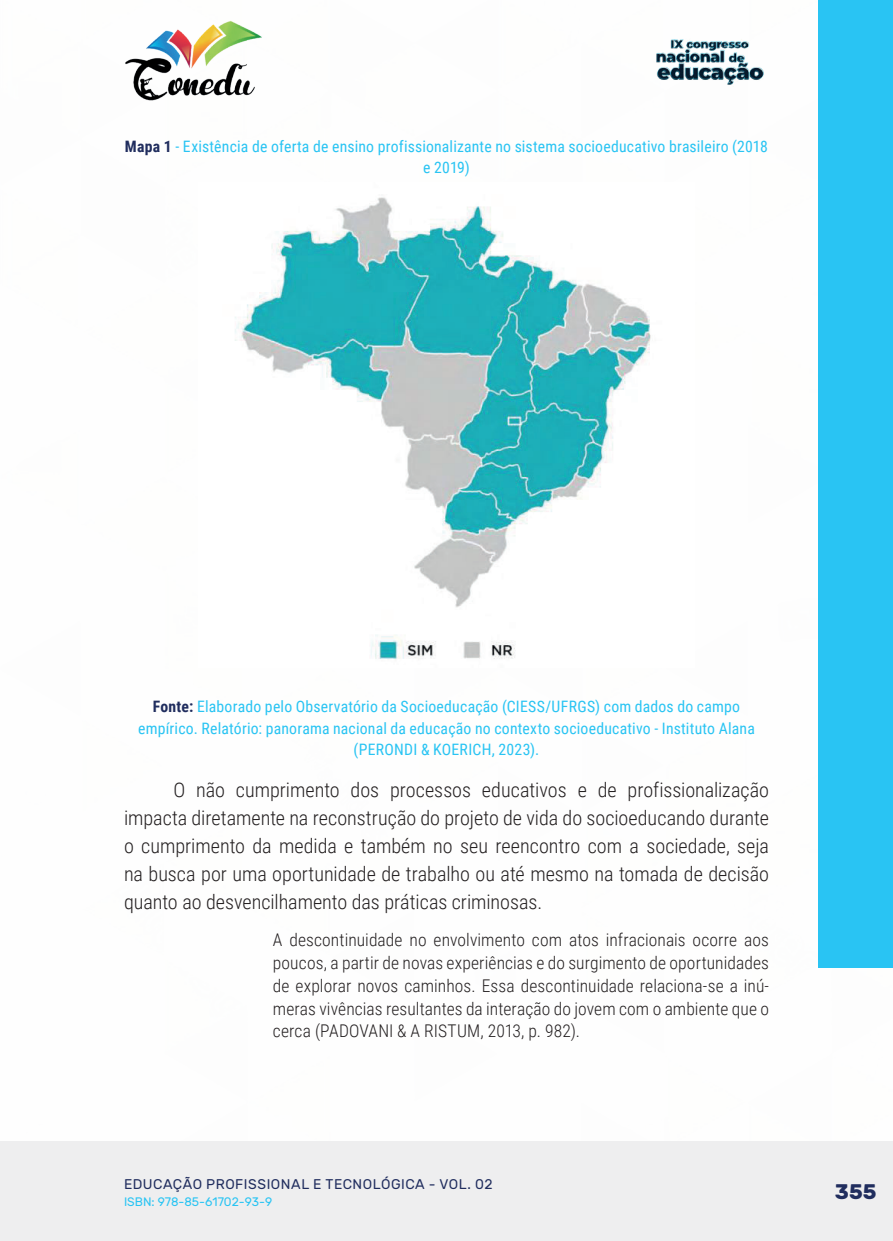
<style>
.page{position:relative;width:893px;height:1241px;background:#fff}
.page>*{position:absolute;margin:0;border:0;box-sizing:border-box;transform-origin:0 0}
.t1{font:700 21px "Rubik";color:#202d5e}
._9_CORPO{font:300 20.12px/28px "Roboto Condensed";letter-spacing:-.005em;color:#231f20;text-align:justify}
._16_CITACAO{font:300 17.5px/22.8px "Roboto Condensed";letter-spacing:.005em;color:#231f20;text-align:justify}
._15_FONTES{font:15.75px/21px "Roboto Condensed";letter-spacing:.015em;color:#29c4f3;text-align:center}
._14_LEGENDAS{font:15.75px/21px "Roboto Condensed";letter-spacing:.01em;color:#29c4f3;text-align:center}
.t2{font:14px "Rubik";letter-spacing:.035em;color:#202d5e}
.t3{font:12.25px "Rubik";color:#29c4f3}
.s1{font-weight:700;color:#202d5e}
</style>
<div class="page">
<div style="left:0;top:1141px;width:893px;height:99px;background:#eeeeef"></div>
<div style="left:819px;top:0;width:74px;height:967px;background:#29c4f3"></div>
<img style="left:125px;top:20px;width:137px;height:81px">
<img style="left:656px;top:39px;width:108px;height:46px">
<img style="left:235px;top:197px;width:416px;height:463px">
<p class="_14_LEGENDAS" style="left:125px;top:135px;width:644px"><span class="s1">Mapa 1</span> - Existência de oferta de ensino profissionalizante no sistema socioeducativo brasileiro (2018 e 2019)</p>
<p class="_15_FONTES" style="left:138px;top:695px;width:618px"><span class="s1">Fonte:</span> Elaborado pelo Observatório da Socioeducação (CIESS/UFRGS) com dados do campo empírico. Relatório: panorama nacional da educação no contexto socioeducativo - Instituto Alana (PERONDI &amp; KOERICH, 2023).</p>
<p class="_9_CORPO" style="left:124px;top:774px;width:646px;text-indent:50px">O não cumprimento dos processos educativos e de profissionalização impacta diretamente na reconstrução do projeto de vida do socioeducando durante o cumprimento da medida e também no seu reencontro com a sociedade, seja na busca por uma oportunidade de trabalho ou até mesmo na tomada de decisão quanto ao desvencilhamento das práticas criminosas.</p>
<p class="_16_CITACAO" style="left:273px;top:927px;width:498px">A descontinuidade no envolvimento com atos infracionais ocorre aos poucos, a partir de novas experiências e do surgimento de oportunidades de explorar novos caminhos. Essa descontinuidade relaciona-se a inú&shy;meras vivências resultantes da interação do jovem com o ambiente que o cerca (PADOVANI &amp; A RISTUM, 2013, p. 982).</p>
<p class="t2" style="left:124px;top:1175px;width:370px">EDUCAÇÃO PROFISSIONAL E TECNOLÓGICA - VOL. 02</p>
<p class="t3" style="left:124px;top:1194px;width:150px">ISBN: 978-85-61702-93-9</p>
<p class="t1" style="left:835px;top:1179px;width:43px">355</p>
</div>
